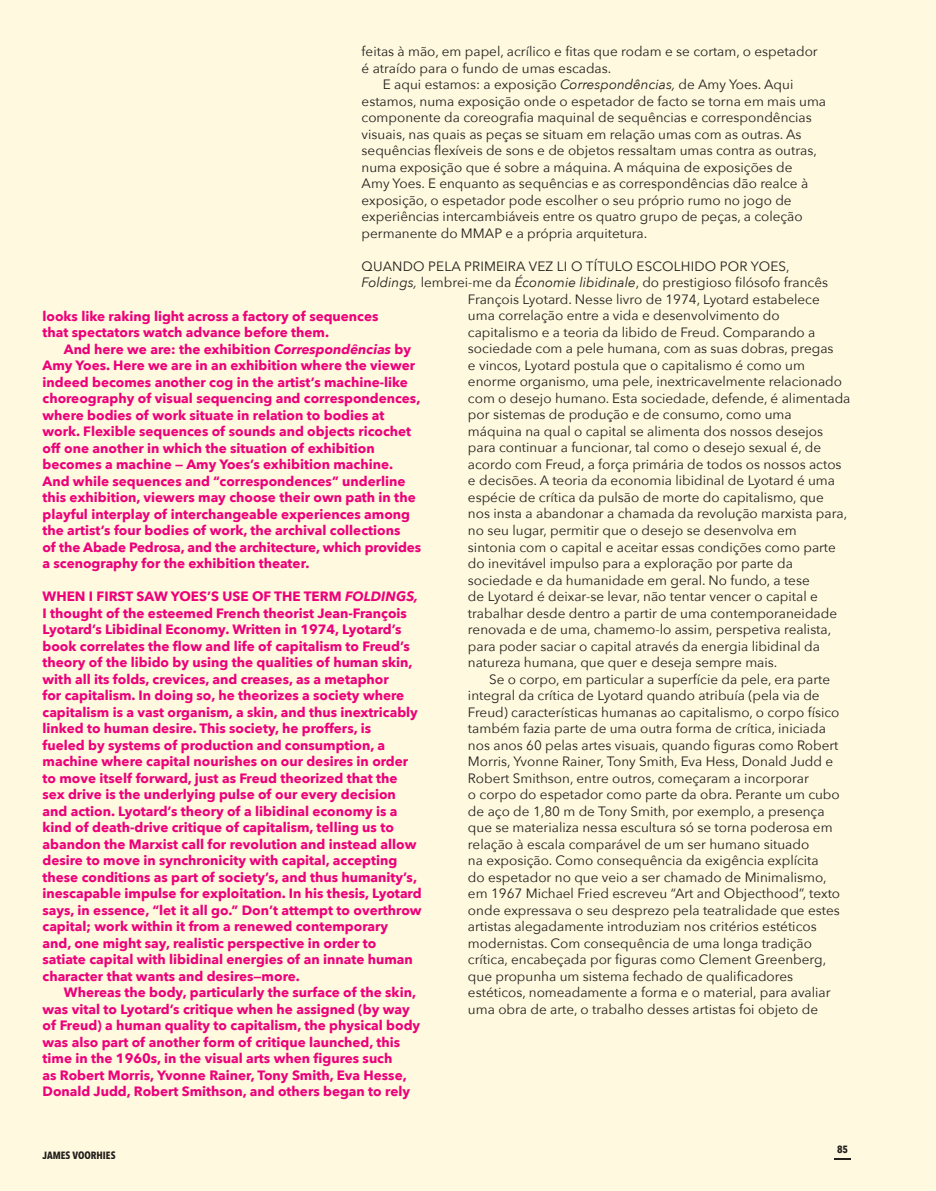
<style>
.page{position:relative;width:936px;height:1191px;background:#fff}
.page>*{position:absolute;margin:0;border:0;box-sizing:border-box;transform-origin:0 0}
.t1{font:13.5px "Avenir Next";color:#231f20}
.t2{font:700 13.5px/16.5px "Avenir Next";color:#ed028c}
.t3{font:700 10.5px "Avenir Next Condensed";color:#231f20}
.s1{font-style:italic}
</style>
<div class="page">
<div style="left:0;top:0;width:935px;height:1191px;background:#fef9df"></div>
<svg style="left:834px;top:1158px;width:16px;height:1px"></svg>
<p class="t1" style="left:361px;top:40px;width:457px">feitas à mão, em papel, acrílico e fitas que rodam e se cortam, o espetador</p>
<p class="t1" style="left:361px;top:57px;width:251px">é atraído para o fundo de umas escadas.</p>
<p class="t1" style="left:383px;top:73px;width:412px">E aqui estamos: a exposição <span class="s1">Correspondências,</span> de Amy Yoes. Aqui</p>
<p class="t1" style="left:361px;top:90px;width:466px">estamos, numa exposição onde o espetador de facto se torna em mais uma</p>
<p class="t1" style="left:361px;top:106px;width:451px">componente da coreografia maquinal de sequências e correspondências</p>
<p class="t1" style="left:361px;top:123px;width:441px">visuais, nas quais as peças se situam em relação umas com as outras. As</p>
<p class="t1" style="left:361px;top:139px;width:456px">sequências flexíveis de sons e de objetos ressaltam umas contra as outras,</p>
<p class="t1" style="left:361px;top:156px;width:432px">numa exposição que é sobre a máquina. A máquina de exposições de</p>
<p class="t1" style="left:361px;top:172px;width:448px">Amy Yoes. E enquanto as sequências e as correspondências dão realce à</p>
<p class="t1" style="left:361px;top:189px;width:431px">exposição, o espetador pode escolher o seu próprio rumo no jogo de</p>
<p class="t1" style="left:361px;top:205px;width:442px">experiências intercambiáveis entre os quatro grupo de peças, a coleção</p>
<p class="t1" style="left:361px;top:222px;width:287px">permanente do MMAP e a própria arquitetura.</p>
<p class="t1" style="left:361px;top:255px;width:429px">QUANDO PELA PRIMEIRA VEZ LI O TÍTULO ESCOLHIDO POR YOES,</p>
<p class="t1" style="left:361px;top:271px;width:468px"><span class="s1">Foldings,</span> lembrei-me da <span class="s1">Économie libidinale</span>, do prestigioso filósofo francês</p>
<p class="t1" style="left:468px;top:288px;width:353px">François Lyotard. Nesse livro de 1974, Lyotard estabelece</p>
<p class="t1" style="left:468px;top:304px;width:313px">uma correlação entre a vida e desenvolvimento do</p>
<p class="t1" style="left:468px;top:321px;width:349px">capitalismo e a teoria da libido de Freud. Comparando a</p>
<p class="t1" style="left:468px;top:337px;width:367px">sociedade com a pele humana, com as suas dobras, pregas</p>
<p class="t1" style="left:468px;top:354px;width:338px">e vincos, Lyotard postula que o capitalismo é como um</p>
<p class="t1" style="left:468px;top:370px;width:375px">enorme organismo, uma pele, inextricavelmente relacionado</p>
<p class="t1" style="left:468px;top:387px;width:384px">com o desejo humano. Esta sociedade, defende, é alimentada</p>
<p class="t1" style="left:468px;top:403px;width:325px">por sistemas de produção e de consumo, como uma</p>
<p class="t1" style="left:468px;top:420px;width:356px">máquina na qual o capital se alimenta dos nossos desejos</p>
<p class="t1" style="left:468px;top:436px;width:355px">para continuar a funcionar, tal como o desejo sexual é, de</p>
<p class="t1" style="left:468px;top:453px;width:375px">acordo com Freud, a força primária de todos os nossos actos</p>
<p class="t1" style="left:468px;top:469px;width:368px">e decisões. A teoria da economia libidinal de Lyotard é uma</p>
<p class="t1" style="left:468px;top:486px;width:357px">espécie de crítica da pulsão de morte do capitalismo, que</p>
<p class="t1" style="left:468px;top:502px;width:380px">nos insta a abandonar a chamada da revolução marxista para,</p>
<p class="t1" style="left:468px;top:519px;width:330px">no seu lugar, permitir que o desejo se desenvolva em</p>
<p class="t1" style="left:468px;top:535px;width:369px">sintonia com o capital e aceitar essas condições como parte</p>
<p class="t1" style="left:468px;top:552px;width:326px">do inevitável impulso para a exploração por parte da</p>
<p class="t1" style="left:468px;top:568px;width:343px">sociedade e da humanidade em geral. No fundo, a tese</p>
<p class="t1" style="left:468px;top:585px;width:351px">de Lyotard é deixar-se levar, não tentar vencer o capital e</p>
<p class="t1" style="left:468px;top:601px;width:370px">trabalhar desde dentro a partir de uma contemporaneidade</p>
<p class="t1" style="left:468px;top:618px;width:365px">renovada e de uma, chamemo-lo assim, perspetiva realista,</p>
<p class="t1" style="left:468px;top:634px;width:353px">para poder saciar o capital através da energia libidinal da</p>
<p class="t1" style="left:468px;top:651px;width:311px">natureza humana, que quer e deseja sempre mais.</p>
<p class="t1" style="left:489px;top:667px;width:342px">Se o corpo, em particular a superfície da pele, era parte</p>
<p class="t1" style="left:468px;top:684px;width:353px">integral da crítica de Lyotard quando atribuía (pela via de</p>
<p class="t1" style="left:468px;top:700px;width:373px">Freud) características humanas ao capitalismo, o corpo físico</p>
<p class="t1" style="left:468px;top:717px;width:359px">também fazia parte de uma outra forma de crítica, iniciada</p>
<p class="t1" style="left:468px;top:733px;width:372px">nos anos 60 pelas artes visuais, quando figuras como Robert</p>
<p class="t1" style="left:468px;top:750px;width:367px">Morris, Yvonne Rainer, Tony Smith, Eva Hess, Donald Judd e</p>
<p class="t1" style="left:468px;top:766px;width:342px">Robert Smithson, entre outros, começaram a incorporar</p>
<p class="t1" style="left:468px;top:783px;width:373px">o corpo do espetador como parte da obra. Perante um cubo</p>
<p class="t1" style="left:468px;top:799px;width:358px">de aço de 1,80 m de Tony Smith, por exemplo, a presença</p>
<p class="t1" style="left:468px;top:816px;width:366px">que se materializa nessa escultura só se torna poderosa em</p>
<p class="t1" style="left:468px;top:832px;width:343px">relação à escala comparável de um ser humano situado</p>
<p class="t1" style="left:468px;top:849px;width:352px">na exposição. Como consequência da exigência explícita</p>
<p class="t1" style="left:468px;top:865px;width:360px">do espetador no que veio a ser chamado de Minimalismo,</p>
<p class="t1" style="left:468px;top:882px;width:373px">em 1967 Michael Fried escreveu “Art and Objecthood”, texto</p>
<p class="t1" style="left:468px;top:898px;width:373px">onde expressava o seu desprezo pela teatralidade que estes</p>
<p class="t1" style="left:468px;top:915px;width:350px">artistas alegadamente introduziam nos critérios estéticos</p>
<p class="t1" style="left:468px;top:931px;width:345px">modernistas. Com consequência de uma longa tradição</p>
<p class="t1" style="left:468px;top:948px;width:360px">crítica, encabeçada por figuras como Clement Greenberg,</p>
<p class="t1" style="left:468px;top:964px;width:327px">que propunha um sistema fechado de qualificadores</p>
<p class="t1" style="left:468px;top:981px;width:364px">estéticos, nomeadamente a forma e o material, para avaliar</p>
<p class="t1" style="left:468px;top:997px;width:352px">uma obra de arte, o trabalho desses artistas foi objeto de</p>
<p class="t2" style="left:43px;top:307px;width:337px">looks like raking light across a factory of sequences that spectators watch advance before them.</p>
<p class="t2" style="left:43px;top:340px;width:380px;text-indent:21px">And here we are: the exhibition <span class="s1">Correspondências</span> by Amy Yoes. Here we are in an exhibition where the viewer indeed becomes another cog in the artist’s machine-like choreography of visual sequencing and correspondences, where bodies of work situate in relation to bodies at work. Flexible sequences of sounds and objects ricochet off one another in which the situation of exhibition becomes a machine — Amy Yoes’s exhibition machine.<br>And while sequences and “correspondences” underline this exhibition, viewers may choose their own path in the playful interplay of interchangeable experiences among the artist’s four bodies of work, the archival collections<br>of the Abade Pedrosa, and the architecture, which provides a scenography for the exhibition theater.</p>
<p class="t2" style="left:43px;top:588px;width:380px">WHEN I FIRST SAW YOES’S USE OF THE TERM <span class="s1">FOLDINGS, </span>I thought of the esteemed French theorist Jean-François Lyotard’s Libidinal Economy. Written in 1974, Lyotard’s book correlates the flow and life of capitalism to Freud’s theory of the libido by using the qualities of human skin, with all its folds, crevices, and creases, as a metaphor<br>for capitalism. In doing so, he theorizes a society where capitalism is a vast organism, a skin, and thus inextricably linked to human desire. This society, he proffers, is<br>fueled by systems of production and consumption, a machine where capital nourishes on our desires in order to move itself forward, just as Freud theorized that the sex drive is the underlying pulse of our every decision and action. Lyotard’s theory of a libidinal economy is a kind of death-drive critique of capitalism, telling us to abandon the Marxist call for revolution and instead allow desire to move in synchronicity with capital, accepting these conditions as part of society’s, and thus humanity’s, inescapable impulse for exploitation. In his thesis, Lyotard says, in essence, “let it all go.” Don’t attempt to overthrow capital; work within it from a renewed contemporary<br>and, one might say, realistic perspective in order to satiate capital with libidinal energies of an innate human character that wants and desires—more.</p>
<p class="t2" style="left:43px;top:984px;width:379px;text-indent:21px">Whereas the body, particularly the surface of the skin, was vital to Lyotard’s critique when he assigned (by way of Freud) a human quality to capitalism, the physical body was also part of another form of critique launched, this time in the 1960s, in the visual arts when figures such<br>as Robert Morris, Yvonne Rainer, Tony Smith, Eva Hesse, Donald Judd, Robert Smithson, and others began to rely</p>
<p class="t3" style="left:43px;top:1148px;width:74px">JAMES VOORHIES</p>
<p class="t3" style="left:837px;top:1143px;width:13px">85</p>
</div>
